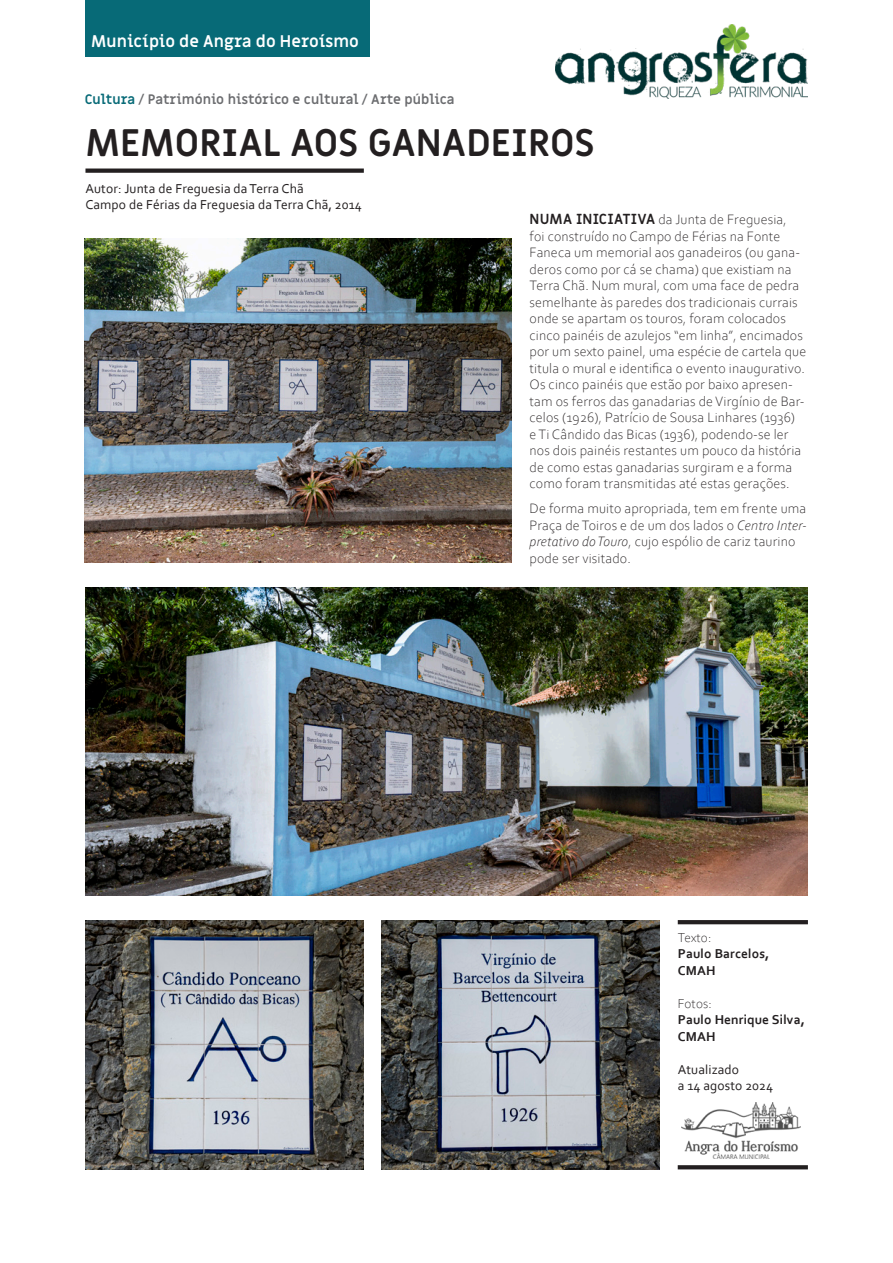
<style>
.page{position:relative;width:893px;height:1263px;background:#fff}
.page>*{position:absolute;margin:0;border:0;box-sizing:border-box;transform-origin:0 0}
.tit{font:700 37.5px "Miriam Libre";color:#231f20}
.t1{font:700 16.5px "Miriam Libre";color:#fff}
.txt{font:300 14.25px/16.5px "Corbel";letter-spacing:.01em;color:#231f20}
.ficha{font:13.5px "Corbel";letter-spacing:.01em;color:#231f20}
.legenda_bold{font:700 13.5px "Miriam Libre";letter-spacing:-.005em;color:#6c6d70}
.ficha-2{font:700 13.5px/16.5px "Corbel";letter-spacing:.01em;color:#231f20}
.ficha-3{font:300 13.5px "Corbel";letter-spacing:.01em;color:#231f20}
.s1{color:#076a77}
.s2{font-family:"Miriam Libre";font-weight:700}
.s3{font-style:italic}
.s4{font-weight:300}
</style>
<div class="page">
<img style="left:556px;top:24px;width:252px;height:74px">
<div style="left:85px;top:0;width:284px;height:57px;background:#076a77"></div>
<img style="left:682px;top:1103px;width:119px;height:56px">
<svg style="left:678px;top:1165px;width:130px;height:4px"></svg>
<div style="left:85px;top:168px;width:279px;height:5px;background:#231f20"></div>
<img style="left:85px;top:239px;width:427px;height:324px">
<svg style="left:678px;top:920px;width:130px;height:4px"></svg>
<img style="left:85px;top:920px;width:279px;height:249px">
<img style="left:381px;top:920px;width:279px;height:249px">
<img style="left:85px;top:588px;width:723px;height:307px">
<p class="t1" style="left:91px;top:31px;width:269px">Município de Angra do Heroísmo</p>
<p class="legenda_bold" style="left:85px;top:91px;width:371px"><span class="s1">Cultura</span> / Património histórico e cultural / Arte pública</p>
<p class="tit" style="left:85px;top:119px;width:511px">MEMORIAL AOS GANADEIROS</p>
<p class="ficha" style="left:85px;top:180px;width:220px">Autor: Junta de Freguesia da Terra Chã</p>
<p class="ficha" style="left:85px;top:197px;width:278px">Campo de Férias da Freguesia da Terra Chã, 2014</p>
<p class="txt" style="left:530px;top:211px;width:278px"><span class="s2">NUMA INICIATIVA</span> da Junta de Freguesia,<br>foi construído no Campo de Férias na Fonte Faneca um memorial aos ganadeiros (ou gana&shy;deros como por cá se chama) que existiam na Terra Chã. Num mural, com uma face de pedra semelhante às paredes dos tradicionais currais onde se apartam os touros, foram colocados cinco painéis de azulejos “em linha”, encimados por um sexto painel, uma espécie de cartela que titula o mural e identifica o evento inaugurativo.<br>Os cinco painéis que estão por baixo apresen&shy;tam os ferros das ganadarias de Virgínio de Bar&shy;celos (1926), Patrício de Sousa Linhares (1936)<br>e Ti Cândido das Bicas (1936), podendo-se ler nos dois painéis restantes um pouco da história de como estas ganadarias surgiram e a forma como foram transmitidas até estas gerações.</p>
<p class="txt" style="left:530px;top:500px;width:279px">De forma muito apropriada, tem em frente uma Praça de Toiros e de um dos lados o <span class="s3">Centro Inter&shy;pretativo do Touro</span>, cujo espólio de cariz taurino pode ser visitado.</p>
<p class="ficha-3" style="left:678px;top:928px;width:35px">Texto:</p>
<p class="ficha-2" style="left:678px;top:945px;width:93px">Paulo Barcelos,<br>CMAH</p>
<p class="ficha-2" style="left:678px;top:994px;width:129px"><span class="s4">Fotos:<br></span>Paulo Henrique Silva,<br>CMAH</p>
<p class="ficha" style="left:678px;top:1061px;width:63px">Atualizado</p>
<p class="ficha" style="left:678px;top:1077px;width:97px">a 14 agosto 2024</p>
</div>
